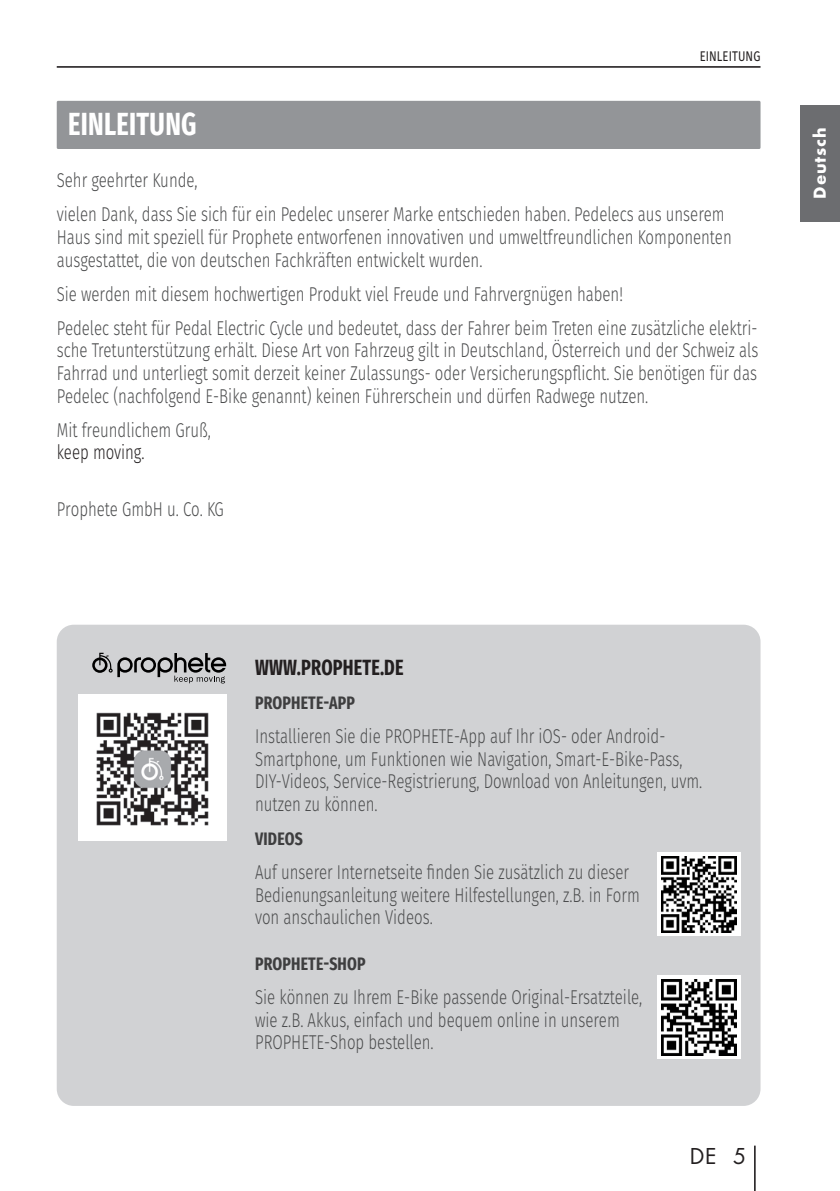
<style>
.page{position:relative;width:840px;height:1191px;background:#fff}
.page>*{position:absolute;margin:0;border:0;box-sizing:border-box;transform-origin:0 0}
.N_Überschrift__H1{font:700 32px "Fira Sans Condensed";letter-spacing:.01em;color:#fff;scale:.85 1}
.t1{font:24px "Futura TOT Boo";color:#231f20}
.N_Überschrift__H3{font:700 22px "Fira Sans Condensed";letter-spacing:.01em;color:#231f20;scale:.85 1}
.N_Text{font:300 20px/22.6px "Fira Sans";color:#4b4c4d;scale:.75 1}
.N_Überschrift__H4{font:700 18px "Fira Sans Condensed";letter-spacing:.01em;color:#3e3e3f;scale:.9 1}
.t2{font:700 18px "Futura TOT";letter-spacing:.05em;color:#fff}
.N_Text-2{font:700 18px "Fira Sans Condensed";letter-spacing:.01em;color:#3e3e3f;scale:.9 1}
.N_Kolumne_RE{font:14px "Fira Sans";letter-spacing:.01em;color:#231f20;scale:.8 1}
.s1{color:#231f20}
</style>
<div class="page">
<hr style="left:57px;top:66px;width:703px;height:2px;background:#231f20">
<hr style="left:753px;top:1145px;width:2px;height:46px;background:#231f20">
<div style="left:799px;top:105px;width:40px;height:116px;background:#6c6d70"></div>
<div style="left:57px;top:101px;width:703px;height:48px;background:#939598"></div>
<div style="left:57px;top:624px;width:703px;height:482px;background:#d1d2d4;border-radius:17px"></div>
<div style="left:78px;top:694px;width:148px;height:146px;background:#fff"></div>
<img style="left:96px;top:712px;width:113px;height:114px">
<svg style="left:92px;top:653px;width:134px;height:30px"></svg>
<svg style="left:657px;top:852px;width:83px;height:83px"></svg>
<img style="left:660px;top:857px;width:76px;height:75px">
<svg style="left:657px;top:975px;width:83px;height:83px"></svg>
<img style="left:660px;top:980px;width:76px;height:75px">
<p class="N_Kolumne_RE" style="left:699px;top:46px;width:77px">EINLEITUNG</p>
<p class="N_Überschrift__H1" style="left:68px;top:94px;width:152px">EINLEITUNG</p>
<p class="N_Text" style="left:57px;top:169px;width:189px">Sehr geehrter Kunde,</p>
<p class="N_Text" style="left:57px;top:203px;width:901px">vielen Dank, dass Sie sich für ein Pedelec unserer Marke entschieden haben. Pedelecs aus unserem<br>Haus sind mit speziell für Prophete entworfenen innovativen und umweltfreundlichen Komponenten ausgestattet, die von deutschen Fachkräften entwickelt wurden.</p>
<p class="N_Text" style="left:57px;top:282px;width:756px">Sie werden mit diesem hochwertigen Produkt viel Freude und Fahrvergnügen haben!</p>
<p class="N_Text" style="left:57px;top:316px;width:936px;text-align:justify">Pedelec steht für Pedal Electric Cycle und bedeutet, dass der Fahrer beim Treten eine zusätzliche elektri&shy;sche Tretunterstützung erhält. Diese Art von Fahrzeug gilt in Deutschland, Österreich und der Schweiz als Fahrrad und unterliegt somit derzeit keiner Zulassungs- oder Versicherungspflicht. Sie benötigen für das Pedelec (nachfolgend E-Bike genannt) keinen Führerschein und dürfen Radwege nutzen.</p>
<p class="N_Text" style="left:57px;top:418px;width:207px">Mit freundlichem Gruß, <span class="s1">keep moving.</span></p>
<p class="N_Text" style="left:57px;top:498px;width:224px">Prophete GmbH u. Co. KG</p>
<p class="t2" style="left:808px;top:199px;width:73px;rotate:-90deg">Deutsch</p>
<p class="N_Überschrift__H3" style="left:255px;top:647px;width:176px">WWW.PROPHETE.DE</p>
<p class="N_Überschrift__H4" style="left:255px;top:686px;width:112px">PROPHETE-APP</p>
<p class="N_Text" style="left:255px;top:724px;width:597px">Installieren Sie die PROPHETE-App auf Ihr iOS- oder Android-Smartphone, um Funktionen wie Navigation, Smart-E-Bike-Pass, DIY-Videos, Service-Registrierung, Download von Anleitungen, uvm. nutzen zu können.</p>
<p class="N_Text-2" style="left:255px;top:822px;width:54px">VIDEOS</p>
<p class="N_Text" style="left:255px;top:860px;width:514px">Auf unserer Internetseite finden Sie zusätzlich zu dieser<br>Bedienungsanleitung weitere Hilfestellungen, z.B. in Form von anschaulichen Videos.</p>
<p class="N_Überschrift__H4" style="left:255px;top:947px;width:124px">PROPHETE-SHOP</p>
<p class="N_Text" style="left:255px;top:985px;width:517px">Sie können zu Ihrem E-Bike passende Original-Ersatzteile, wie z.B. Akkus, einfach und bequem online in unserem<br>PROPHETE-Shop bestellen.</p>
<p class="t1" style="left:689px;top:1141px;width:58px">DE 5</p>
</div>
